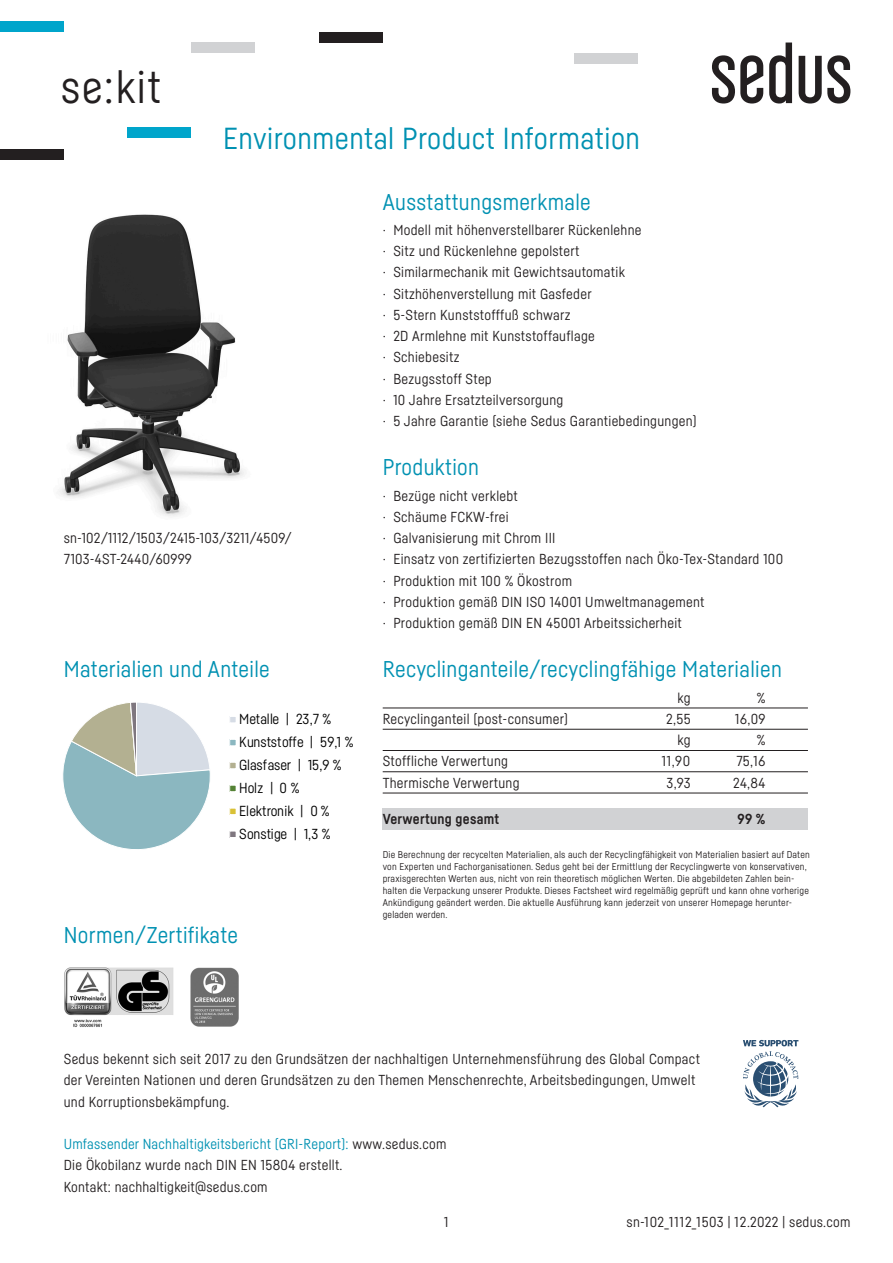
<style>
.page{position:relative;width:893px;height:1263px;background:#fff}
.page>*{position:absolute;margin:0;border:0;box-sizing:border-box;transform-origin:0 0}
.t1{font:45px "Sedus Sans";color:#231f20}
.t2{font:30px "Sedus Sans";letter-spacing:.015em;color:#0091b2}
.t3{font:22.5px "Sedus Sans";letter-spacing:.015em;color:#0091b2}
.t4{font:14.25px/21.3px "Sedus Sans";letter-spacing:.02em;color:#231f20}
.t5{font:14.25px/23.1px "Sedus Sans";letter-spacing:.01em;color:#000}
.t6{font:700 14.25px "Sedus Sans";letter-spacing:.02em;color:#231f20}
.t7{font:9.75px/12px "Sedus Sans";letter-spacing:.02em;color:#231f20}
.s1{color:#0091b2}
</style>
<div class="page">
<div style="left:383px;top:808px;width:425px;height:21px;background:#d1d2d4"></div>
<img style="left:59px;top:214px;width:185px;height:303px">
<svg style="left:712px;top:55px;width:51px;height:49px"></svg>
<svg style="left:769px;top:43px;width:23px;height:61px"></svg>
<svg style="left:799px;top:55px;width:51px;height:49px"></svg>
<img style="left:64px;top:967px;width:175px;height:60px">
<svg style="left:743px;top:1040px;width:55px;height:67px"></svg>
<hr style="left:383px;top:708px;width:425px;height:1px;background:#231f20">
<hr style="left:383px;top:729px;width:425px;height:1px;background:#231f20">
<hr style="left:383px;top:750px;width:425px;height:1px;background:#231f20">
<hr style="left:383px;top:771px;width:425px;height:1px;background:#231f20">
<hr style="left:383px;top:793px;width:425px;height:1px;background:#231f20">
<div style="left:0;top:21px;width:64px;height:11px;background:#00a5cb"></div>
<div style="left:191px;top:43px;width:64px;height:10px;background:#d1d2d4"></div>
<div style="left:574px;top:53px;width:64px;height:11px;background:#d1d2d4"></div>
<div style="left:128px;top:128px;width:63px;height:10px;background:#00a5cb"></div>
<div style="left:0;top:149px;width:64px;height:10px;background:#231f20"></div>
<div style="left:319px;top:32px;width:64px;height:11px;background:#231f20"></div>
<svg style="left:63px;top:702px;width:173px;height:147px"></svg>
<h1 class="t1" style="left:61px;top:59px;width:102px">se:kit</h1>
<h2 class="t2" style="left:223px;top:120px;width:418px">Environmental Product Information</h2>
<h3 class="t3" style="left:383px;top:188px;width:210px">Ausstattungsmerkmale</h3>
<p class="t4" style="left:383px;top:219px;width:316px">· Modell mit höhenverstellbarer Rückenlehne<br>· Sitz und Rückenlehne gepolstert<br>· Similarmechanik mit Gewichtsautomatik<br>· Sitzhöhenverstellung mit Gasfeder<br>· 5-Stern Kunststofffuß schwarz<br>· 2D Armlehne mit Kunststoffauflage<br>· Schiebesitz<br>· Bezugsstoff Step<br>· 10 Jahre Ersatzteilversorgung<br>· 5 Jahre Garantie (siehe Sedus Garantiebedingungen)</p>
<h3 class="t3" style="left:383px;top:454px;width:98px">Produktion</h3>
<p class="t4" style="left:64px;top:527px;width:230px">sn-102/1112/1503/2415-103/3211/4509/<br>7103-4ST-2440/60999</p>
<h3 class="t3" style="left:64px;top:656px;width:207px">Materialien und Anteile</h3>
<p class="t5" style="left:239px;top:707px;width:116px">Metalle | 23,7 %<br>Kunststoffe | 59,1 %<br>Glasfaser | 15,9 %<br>Holz | 0 %<br>Elektronik | 0 %<br>Sonstige | 1,3 %</p>
<h3 class="t3" style="left:64px;top:922px;width:176px">Normen/Zertifikate</h3>
<p class="t4" style="left:383px;top:485px;width:402px">· Bezüge nicht verklebt<br>· Schäume FCKW-frei<br>· Galvanisierung mit Chrom III<br>· Einsatz von zertifizierten Bezugsstoffen nach Öko-Tex-Standard 100 · Produktion mit 100 % Ökostrom<br>· Produktion gemäß DIN ISO 14001 Umweltmanagement<br>· Produktion gemäß DIN EN 45001 Arbeitssicherheit</p>
<h3 class="t3" style="left:383px;top:656px;width:401px">Recyclinganteile/recyclingfähige Materialien</h3>
<p class="t4" style="left:678px;top:687px;width:15px">kg</p>
<p class="t4" style="left:757px;top:687px;width:10px">%</p>
<p class="t4" style="left:383px;top:708px;width:187px">Recyclinganteil (post-consumer)</p>
<p class="t4" style="left:666px;top:708px;width:26px">2,55</p>
<p class="t4" style="left:735px;top:708px;width:32px">16,09</p>
<p class="t4" style="left:678px;top:729px;width:15px">kg</p>
<p class="t4" style="left:757px;top:729px;width:10px">%</p>
<p class="t4" style="left:383px;top:750px;width:127px">Stoffliche Verwertung</p>
<p class="t4" style="left:662px;top:750px;width:30px">11,90</p>
<p class="t4" style="left:736px;top:750px;width:31px">75,16</p>
<p class="t4" style="left:383px;top:772px;width:138px">Thermische Verwertung</p>
<p class="t4" style="left:667px;top:772px;width:26px">3,93</p>
<p class="t4" style="left:733px;top:772px;width:34px">24,84</p>
<p class="t6" style="left:383px;top:810px;width:118px">Verwertung gesamt</p>
<p class="t6" style="left:737px;top:810px;width:29px">99 %</p>
<p class="t7" style="left:383px;top:849px;width:429px">Die Berechnung der recycelten Materialien, als auch der Recyclingfähigkeit von Materialien basiert auf Daten von Experten und Fachorganisationen. Sedus geht bei der Ermittlung der Recyclingwerte von konservativen, praxisgerechten Werten aus, nicht von rein theoretisch möglichen Werten. Die abgebildeten Zahlen bein&shy;halten die Verpackung unserer Produkte. Dieses Factsheet wird regelmäßig geprüft und kann ohne vorherige Ankündigung geändert werden. Die aktuelle Ausführung kann jederzeit von unserer Homepage herunter&shy;geladen werden.</p>
<p class="t4" style="left:64px;top:1048px;width:638px">Sedus bekennt sich seit 2017 zu den Grundsätzen der nachhaltigen Unternehmensführung des Global Compact der Vereinten Nationen und deren Grundsätzen zu den Themen Menschenrechte, Arbeitsbedingungen, Umwelt und Korruptionsbekämpfung.</p>
<p class="t4" style="left:64px;top:1133px;width:384px"><span class="s1">Umfassender Nachhaltigkeitsbericht (GRI-Report):</span> www.sedus.com<br>Die Ökobilanz wurde nach DIN EN 15804 erstellt.<br>Kontakt: nachhaltigkeit@sedus.com</p>
<p class="t4" style="left:444px;top:1211px;width:6px">1</p>
<p class="t4" style="left:627px;top:1211px;width:225px">sn-102_1112_1503 | 12.2022 | sedus.com</p>
</div>
